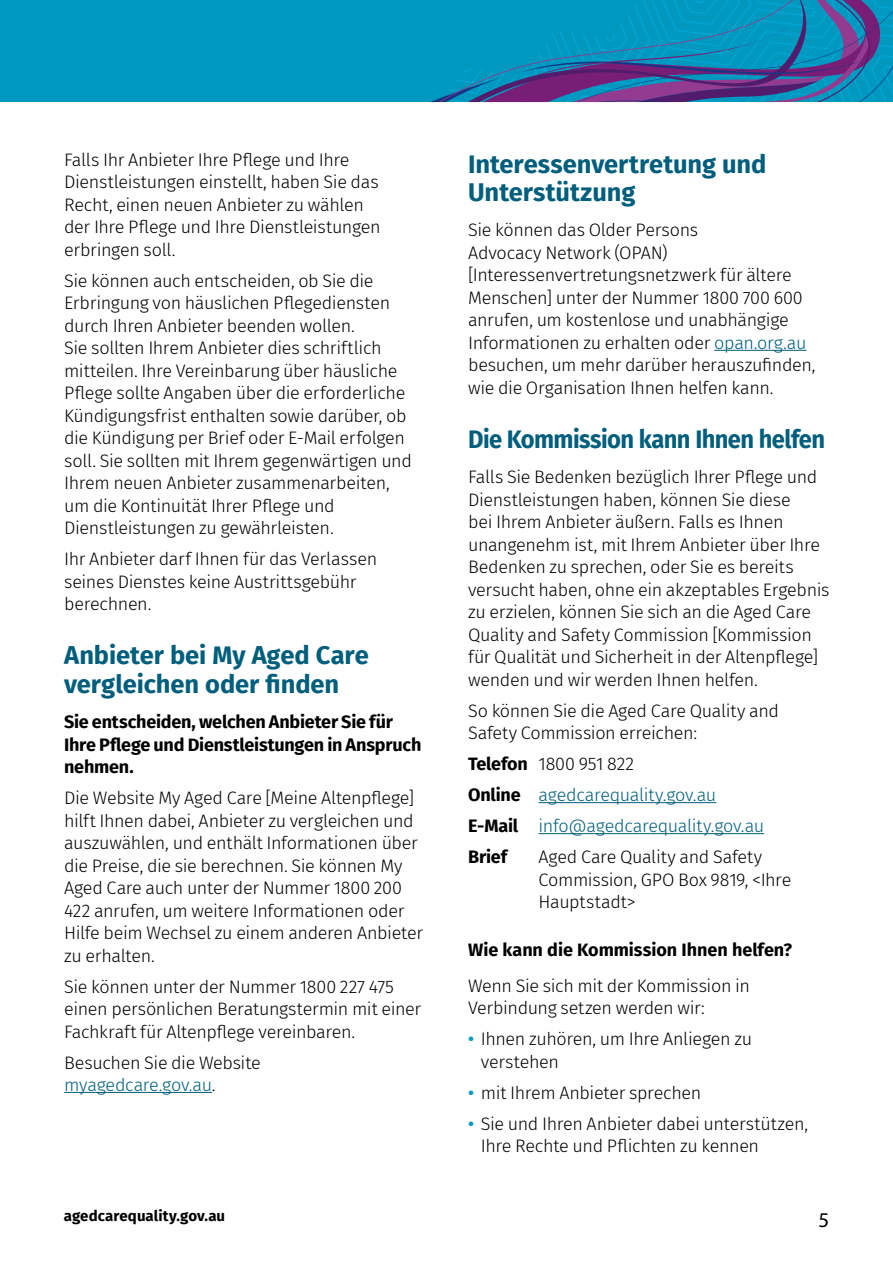
<style>
.page{position:relative;width:893px;height:1263px;background:#fff}
.page>*{position:absolute;margin:0;border:0;box-sizing:border-box;transform-origin:0 0}
.t1{font:700 25.5px/28.5px "Fira Sans";letter-spacing:-.005em;color:#005e7d}
.t2{font:700 25.5px "Fira Sans";letter-spacing:-.025em;color:#005e7d;scale:.93 1}
.t3{font:21px "Myriad Pro";color:#000}
.t4{font:300 18px/22.5px "Fira Sans";letter-spacing:-.02em;color:#000}
.t5{font:700 18px/22.5px "Fira Sans";letter-spacing:-.01em;color:#000}
.t6{font:300 18px/31px "Fira Sans";letter-spacing:-.015em;color:#005e7d}
.t7{font:700 15px "Fira Sans";letter-spacing:.005em;color:#000}
.s1{color:#005e7d}
.s2{font-weight:700;color:#000}
.s3{color:#000}
.s4{font-weight:500;color:#0098be}
</style>
<div class="page">
<div style="left:0;top:0;width:893px;height:102px;background:#0098be"></div>
<svg style="left:431px;top:0;width:462px;height:102px"></svg>
<hr style="left:64px;top:1092px;width:148px;height:1px;background:#005e7d">
<hr style="left:714px;top:350px;width:92px;height:1px;background:#005e7d">
<hr style="left:539px;top:802px;width:177px;height:1px;background:#005e7d">
<hr style="left:539px;top:833px;width:225px;height:1px;background:#005e7d">
<p class="t4" style="left:64px;top:148px;width:318px">Falls Ihr Anbieter Ihre Pflege und Ihre Dienstleistungen einstellt, haben Sie das Recht, einen neuen Anbieter zu wählen der Ihre Pflege und Ihre Dienstleistungen erbringen soll.</p>
<p class="t4" style="left:64px;top:269px;width:349px">Sie können auch entscheiden, ob Sie die Erbringung von häuslichen Pflegediensten durch Ihren Anbieter beenden wollen.<br>Sie sollten Ihrem Anbieter dies schriftlich mitteilen. Ihre Vereinbarung über häusliche Pflege sollte Angaben über die erforderliche Kündigungsfrist enthalten sowie darüber, ob die Kündigung per Brief oder E-Mail erfolgen soll. Sie sollten mit Ihrem gegenwärtigen und Ihrem neuen Anbieter zusammenarbeiten, um die Kontinuität Ihrer Pflege und Dienstleistungen zu gewährleisten.</p>
<p class="t4" style="left:64px;top:548px;width:315px">Ihr Anbieter darf Ihnen für das Verlassen seines Dienstes keine Austrittsgebühr berechnen.</p>
<h1 class="t1" style="left:64px;top:639px;width:306px">Anbieter bei My Aged Care vergleichen oder finden</h1>
<p class="t5" style="left:64px;top:709px;width:359px">Sie entscheiden, welchen Anbieter Sie für<br>Ihre Pflege und Dienstleistungen in Anspruch nehmen.</p>
<p class="t4" style="left:64px;top:786px;width:361px">Die Website My Aged Care [Meine Altenpflege] hilft Ihnen dabei, Anbieter zu vergleichen und auszuwählen, und enthält Informationen über die Preise, die sie berechnen. Sie können My Aged Care auch unter der Nummer 1800 200<br>422 anrufen, um weitere Informationen oder Hilfe beim Wechsel zu einem anderen Anbieter zu erhalten.</p>
<p class="t4" style="left:64px;top:975px;width:359px">Sie können unter der Nummer 1800 227 475 einen persönlichen Beratungstermin mit einer<br>Fachkraft für Altenpflege vereinbaren.</p>
<p class="t4" style="left:64px;top:1051px;width:198px">Besuchen Sie die Website <span class="s1">myagedcare.gov.au</span>.</p>
<h1 class="t1" style="left:468px;top:148px;width:300px">Interessenvertretung und<br>Unterstützung</h1>
<p class="t4" style="left:468px;top:219px;width:349px">Sie können das Older Persons<br>Advocacy Network (OPAN) [Interessenvertretungsnetzwerk für ältere Menschen] unter der Nummer 1800 700 600 anrufen, um kostenlose und unabhängige Informationen zu erhalten oder <span class="s1">opan.org.au </span>besuchen, um mehr darüber herauszufinden, wie die Organisation Ihnen helfen kann.</p>
<h1 class="t2" style="left:468px;top:418px;width:385px">Die Kommission kann Ihnen helfen</h1>
<p class="t4" style="left:468px;top:466px;width:363px">Falls Sie Bedenken bezüglich Ihrer Pflege und Dienstleistungen haben, können Sie diese<br>bei Ihrem Anbieter äußern. Falls es Ihnen unangenehm ist, mit Ihrem Anbieter über Ihre Bedenken zu sprechen, oder Sie es bereits versucht haben, ohne ein akzeptables Ergebnis zu erzielen, können Sie sich an die Aged Care Quality and Safety Commission [Kommission für Qualität und Sicherheit in der Altenpflege] wenden und wir werden Ihnen helfen.</p>
<p class="t4" style="left:468px;top:699px;width:312px">So können Sie die Aged Care Quality and<br>Safety Commission erreichen:</p>
<p class="t6" style="left:468px;top:748px;width:298px"><span class="s2">Telefon</span> <span class="s3">1800 951 822<br></span><span class="s2">Online</span> agedcarequality.gov.au<br><span class="s2">E-Mail</span> info@agedcarequality.gov.au<br><span class="s2">Brief</span></p>
<p class="t4" style="left:539px;top:846px;width:254px">Aged Care Quality and Safety<br>Commission, GPO Box 9819, &lt;Ihre<br>Hauptstadt&gt;</p>
<p class="t5" style="left:468px;top:937px;width:326px">Wie kann die Kommission Ihnen helfen?</p>
<p class="t4" style="left:468px;top:974px;width:283px">Wenn Sie sich mit der Kommission in<br>Verbindung setzen werden wir:</p>
<p class="t4" style="left:481px;top:1027px;width:273px;text-indent:-13px"><span class="s4">•</span> Ihnen zuhören, um Ihre Anliegen zu verstehen</p>
<p class="t4" style="left:468px;top:1081px;width:235px"><span class="s4">•</span> mit Ihrem Anbieter sprechen</p>
<p class="t4" style="left:481px;top:1112px;width:329px;text-indent:-13px"><span class="s4">•</span> Sie und Ihren Anbieter dabei unterstützen,<br>Ihre Rechte und Pflichten zu kennen</p>
<p class="t7" style="left:64px;top:1203px;width:163px">agedcarequality.gov.au</p>
<p class="t3" style="left:818px;top:1207px;width:12px">5</p>
</div>
